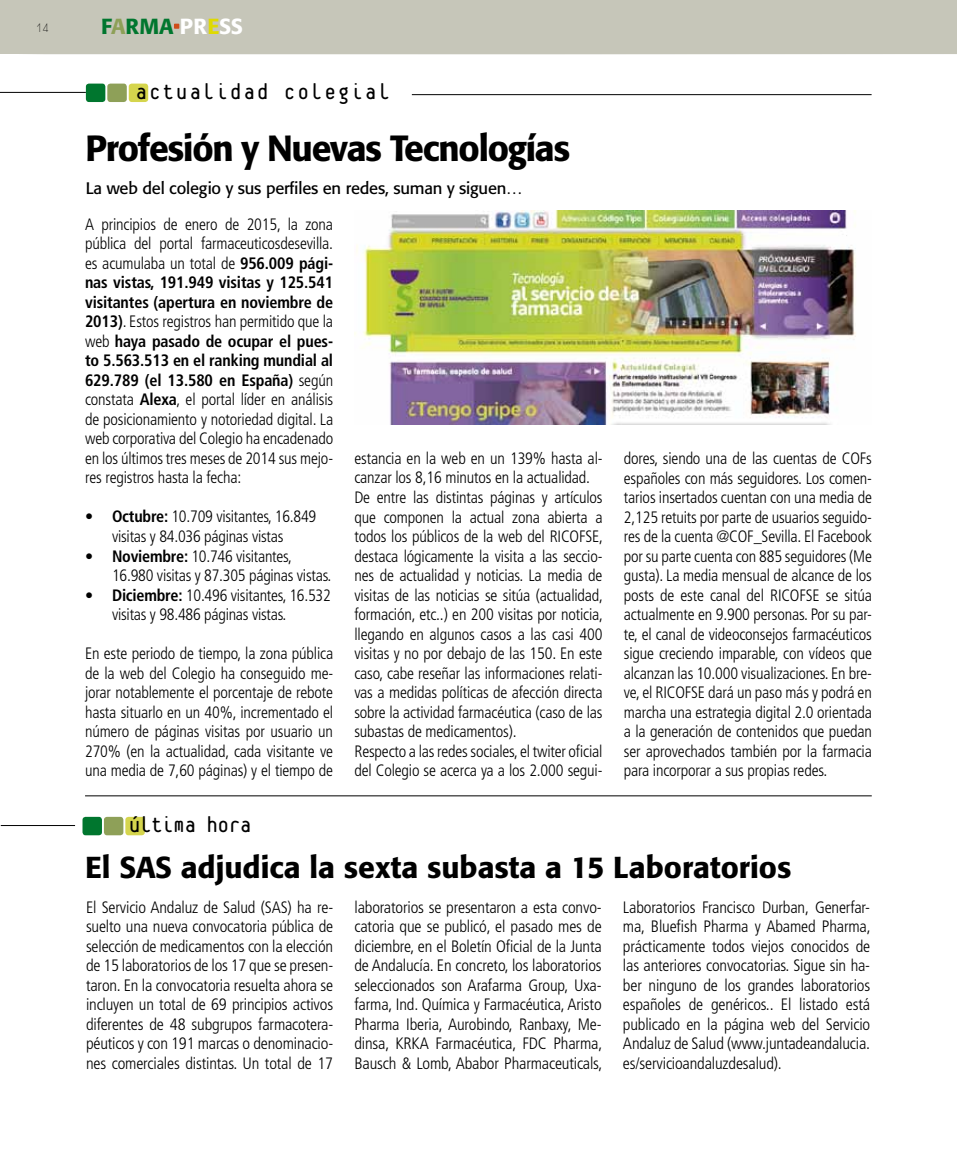
<style>
.page{position:relative;width:957px;height:1149px;background:#fff}
.page>*{position:absolute;margin:0;border:0;box-sizing:border-box;transform-origin:0 0}
.t1{font:500 36px "Formata";letter-spacing:-.035em;color:#000}
.t2{font:500 30px "Formata";color:#000}
.t3{font:24px "Platelet";letter-spacing:.1em;color:#000}
.t4{font:24px "Platelet";color:#000}
.t5{font:500 21.6px "Formata";color:#00762e}
.t6{font:300 condensed 16.5px/19.5px "Frutiger";letter-spacing:-.01em;color:#000;text-align:justify}
.t7{font:16.5px "Formata";letter-spacing:-.01em;color:#000}
.t8{font:300 12px "Existence";color:#000}
.s1{color:#8ea058}
.s2{color:#fff}
.s3{color:#dfda00}
.s4{font-weight:700}
</style>
<div class="page">
<div style="left:0;top:0;width:957px;height:55px;background:#c6c6b9"></div>
<svg style="left:174px;top:24px;width:5px;height:5px"></svg>
<hr style="left:1px;top:825px;width:74px;height:1px;background:#000">
<div style="left:82px;top:816px;width:20px;height:19px;background:#00762e;border-radius:3px"></div>
<div style="left:104px;top:816px;width:19px;height:19px;background:#8ea058;border-radius:3px"></div>
<div style="left:125px;top:816px;width:20px;height:19px;background:#d5d54d;border-radius:3px"></div>
<hr style="left:412px;top:94px;width:459px;height:1px;background:#000">
<hr style="left:0;top:92px;width:86px;height:1px;background:#000">
<div style="left:86px;top:84px;width:19px;height:18px;background:#00762e;border-radius:3px"></div>
<div style="left:107px;top:84px;width:20px;height:18px;background:#8ea058;border-radius:3px"></div>
<div style="left:129px;top:84px;width:19px;height:18px;background:#d5d54d;border-radius:3px"></div>
<img style="left:354px;top:210px;width:502px;height:214px">
<hr style="left:85px;top:795px;width:786px;height:1px;background:#000">
<p class="t8" style="left:36px;top:22px;width:14px">14</p>
<h3 class="t5" style="left:101px;top:13px;width:143px">F<span class="s1">A</span>RMA <span class="s2">PR</span><span class="s3">E</span><span class="s2">SS</span></h3>
<h3 class="t3" style="left:136px;top:82px;width:255px">actualidad colegial</h3>
<h1 class="t1" style="left:86px;top:126px;width:486px">Profesión y Nuevas Tecnologías</h1>
<p class="t7" style="left:86px;top:178px;width:438px">La web del colegio y sus perfiles en redes, suman y siguen…</p>
<p class="t6" style="left:85px;top:214px;width:250px">A principios de enero de 2015, la zona pública del portal farmaceuticosdesevilla. es acumulaba un total de <span class="s4">956.009 pági&shy;nas vistas, 191.949 visitas y 125.541 visitantes (apertura en noviembre de 2013)</span>. Estos registros han permitido que la web <span class="s4">haya pasado de ocupar el pues&shy;to 5.563.513 en el ranking mundial al 629.789 (el 13.580 en España)</span> según constata <span class="s4">Alexa</span>, el portal líder en análisis de posicionamiento y notoriedad digital. La web corporativa del Colegio ha encadenado en los últimos tres meses de 2014 sus mejo&shy;res registros hasta la fecha:</p>
<p class="t6" style="left:85px;top:507px;width:233px;text-align:center"><span class="s4">• Octubre:</span> 10.709 visitantes, 16.849 visitas y 84.036 páginas vistas</p>
<p class="t6" style="left:112px;top:546px;width:221px;text-indent:-27px"><span class="s4">• Noviembre:</span> 10.746 visitantes,<br>16.980 visitas y 87.305 páginas vistas.</p>
<p class="t6" style="left:112px;top:585px;width:220px;text-indent:-27px"><span class="s4">• Diciembre:</span> 10.496 visitantes, 16.532 visitas y 98.486 páginas vistas.</p>
<p class="t6" style="left:85px;top:643px;width:250px">En este periodo de tiempo, la zona pública de la web del Colegio ha conseguido me&shy;jorar notablemente el porcentaje de rebote hasta situarlo en un 40%, incrementado el número de páginas visitas por usuario un 270% (en la actualidad, cada visitante ve una media de 7,60 páginas) y el tiempo de</p>
<h3 class="t4" style="left:129px;top:814px;width:123px">última hora</h3>
<p class="t6" style="left:354px;top:448px;width:250px;text-align:left">estancia en la web en un 139% hasta al&shy;canzar los 8,16 minutos en la actualidad.<br>De entre las distintas páginas y artículos que componen la actual zona abierta a todos los públicos de la web del RICOFSE, destaca lógicamente la visita a las seccio&shy;nes de actualidad y noticias. La media de visitas de las noticias se sitúa (actualidad, formación, etc..) en 200 visitas por noticia, llegando en algunos casos a las casi 400 visitas y no por debajo de las 150. En este caso, cabe reseñar las informaciones relati&shy;vas a medidas políticas de afección directa sobre la actividad farmacéutica (caso de las subastas de medicamentos).<br>Respecto a las redes sociales, el twiter oficial del Colegio se acerca ya a los 2.000 segui-</p>
<p class="t6" style="left:624px;top:448px;width:250px">dores, siendo una de las cuentas de COFs españoles con más seguidores. Los comen&shy;tarios insertados cuentan con una media de 2,125 retuits por parte de usuarios seguido&shy;res de la cuenta @COF_Sevilla. El Facebook por su parte cuenta con 885 seguidores (Me gusta). La media mensual de alcance de los posts de este canal del RICOFSE se sitúa actualmente en 9.900 personas. Por su par&shy;te, el canal de videoconsejos farmacéuticos sigue creciendo imparable, con vídeos que alcanzan las 10.000 visualizaciones. En bre&shy;ve, el RICOFSE dará un paso más y podrá en marcha una estrategia digital 2.0 orientada a la generación de contenidos que puedan ser aprovechados también por la farmacia para incorporar a sus propias redes.</p>
<h2 class="t2" style="left:85px;top:848px;width:708px">El SAS adjudica la sexta subasta a 15 Laboratorios</h2>
<p class="t6" style="left:86px;top:897px;width:249px">El Servicio Andaluz de Salud (SAS) ha re&shy;suelto una nueva convocatoria pública de selección de medicamentos con la elección de 15 laboratorios de los 17 que se presen&shy;taron. En la convocatoria resuelta ahora se incluyen un total de 69 principios activos diferentes de 48 subgrupos farmacotera&shy;péuticos y con 191 marcas o denominacio&shy;nes comerciales distintas. Un total de 17</p>
<p class="t6" style="left:354px;top:897px;width:249px">laboratorios se presentaron a esta convo&shy;catoria que se publicó, el pasado mes de diciembre, en el Boletín Oficial de la Junta de Andalucía. En concreto, los laboratorios seleccionados son Arafarma Group, Uxa&shy;farma, Ind. Química y Farmacéutica, Aristo Pharma Iberia, Aurobindo, Ranbaxy, Me&shy;dinsa, KRKA Farmacéutica, FDC Pharma, Bausch &amp; Lomb, Ababor Pharmaceuticals,</p>
<p class="t6" style="left:623px;top:897px;width:249px">Laboratorios Francisco Durban, Generfar&shy;ma, Bluefish Pharma y Abamed Pharma, prácticamente todos viejos conocidos de las anteriores convocatorias. Sigue sin ha&shy;ber ninguno de los grandes laboratorios españoles de genéricos.. El listado está publicado en la página web del Servicio Andaluz de Salud (www.juntadeandalucia. es/servicioandaluzdesalud).</p>
</div>
